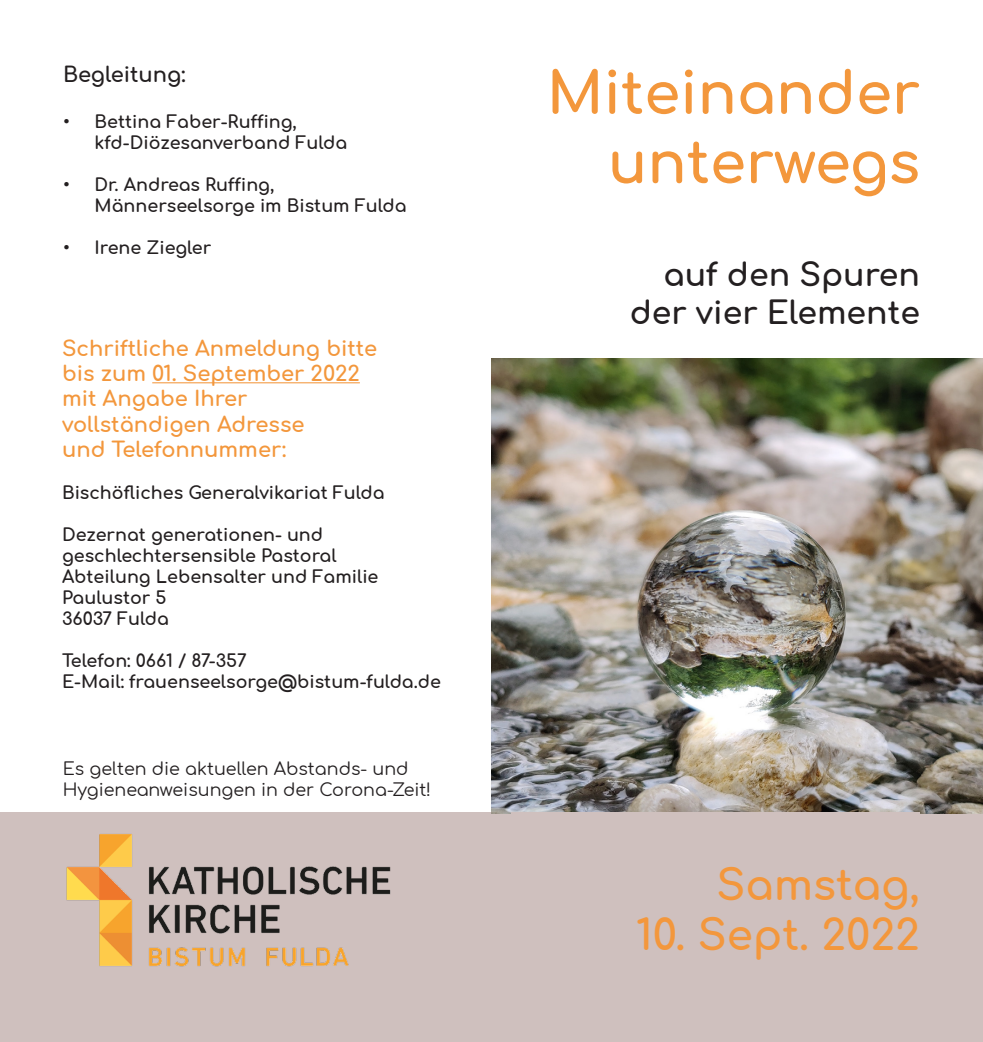
<style>
.page{position:relative;width:983px;height:1042px;background:#fff}
.page>*{position:absolute;margin:0;border:0;box-sizing:border-box;transform-origin:0 0}
.t1{font:700 57.75px "Comfortaa";color:#f3973c}
.t2{font:700 42px "Comfortaa";color:#f3973c}
.t3{font:700 31.5px/37.8px "Comfortaa";color:#231f20;text-align:right}
.t4{font:700 21px/25.2px "Comfortaa";color:#f3973c}
.t5{font:700 21px "Comfortaa";color:#231f20}
.t6{font:700 17.5px/21px "Comfortaa";color:#231f20}
.t7{font:17.5px "Comfortaa";color:#231f20}
</style>
<div class="page">
<div style="left:491px;top:812px;width:491px;height:230px;background:#cfc0be"></div>
<div style="left:0;top:812px;width:491px;height:230px;background:#cfc0be"></div>
<hr style="left:152px;top:382px;width:208px;height:1px;background:#f3973c">
<img style="left:66px;top:834px;width:325px;height:133px">
<img style="left:491px;top:359px;width:491px;height:454px">
<div style="left:511px;top:812px;width:408px;height:155px;background:#cfc0be"></div>
<p class="t5" style="left:63px;top:55px;width:124px">Begleitung:</p>
<p class="t6" style="left:94px;top:109px;width:254px;text-indent:-32px">• Bettina Faber-Ruffing, kfd-Diözesanverband Fulda</p>
<p class="t6" style="left:94px;top:172px;width:313px;text-indent:-32px">• Dr. Andreas Ruffing,<br>Männerseelsorge im Bistum Fulda</p>
<p class="t6" style="left:63px;top:235px;width:150px">• Irene Ziegler</p>
<p class="t4" style="left:62px;top:333px;width:317px">Schriftliche Anmeldung bitte bis zum 01. September 2022 mit Angabe Ihrer</p>
<p class="t4" style="left:62px;top:409px;width:244px">vollständigen Adresse</p>
<p class="t4" style="left:62px;top:434px;width:226px">und Telefonnummer:</p>
<p class="t6" style="left:62px;top:480px;width:324px">Bischöfliches Generalvikariat Fulda</p>
<p class="t6" style="left:62px;top:522px;width:318px">Dezernat generationen- und geschlechtersensible Pastoral<br>Abteilung Lebensalter und Familie</p>
<p class="t6" style="left:62px;top:585px;width:106px">Paulustor 5</p>
<p class="t6" style="left:62px;top:606px;width:108px">36037 Fulda</p>
<p class="t6" style="left:62px;top:648px;width:186px">Telefon: 0661 / 87-357</p>
<p class="t6" style="left:62px;top:669px;width:380px">E-Mail: frauenseelsorge@bistum-fulda.de</p>
<p class="t7" style="left:63px;top:753px;width:347px">Es gelten die aktuellen Abstands- und</p>
<p class="t7" style="left:63px;top:774px;width:370px">Hygieneanweisungen in der Corona-Zeit!</p>
<p class="t1" style="left:546px;top:40px;width:374px">Miteinander</p>
<p class="t1" style="left:607px;top:109px;width:313px">unterwegs</p>
<p class="t3" style="left:629px;top:252px;width:292px">auf den Spuren der vier Elemente</p>
<p class="t2" style="left:716px;top:845px;width:205px">Samstag,</p>
<p class="t2" style="left:636px;top:896px;width:285px">10. Sept. 2022</p>
</div>
